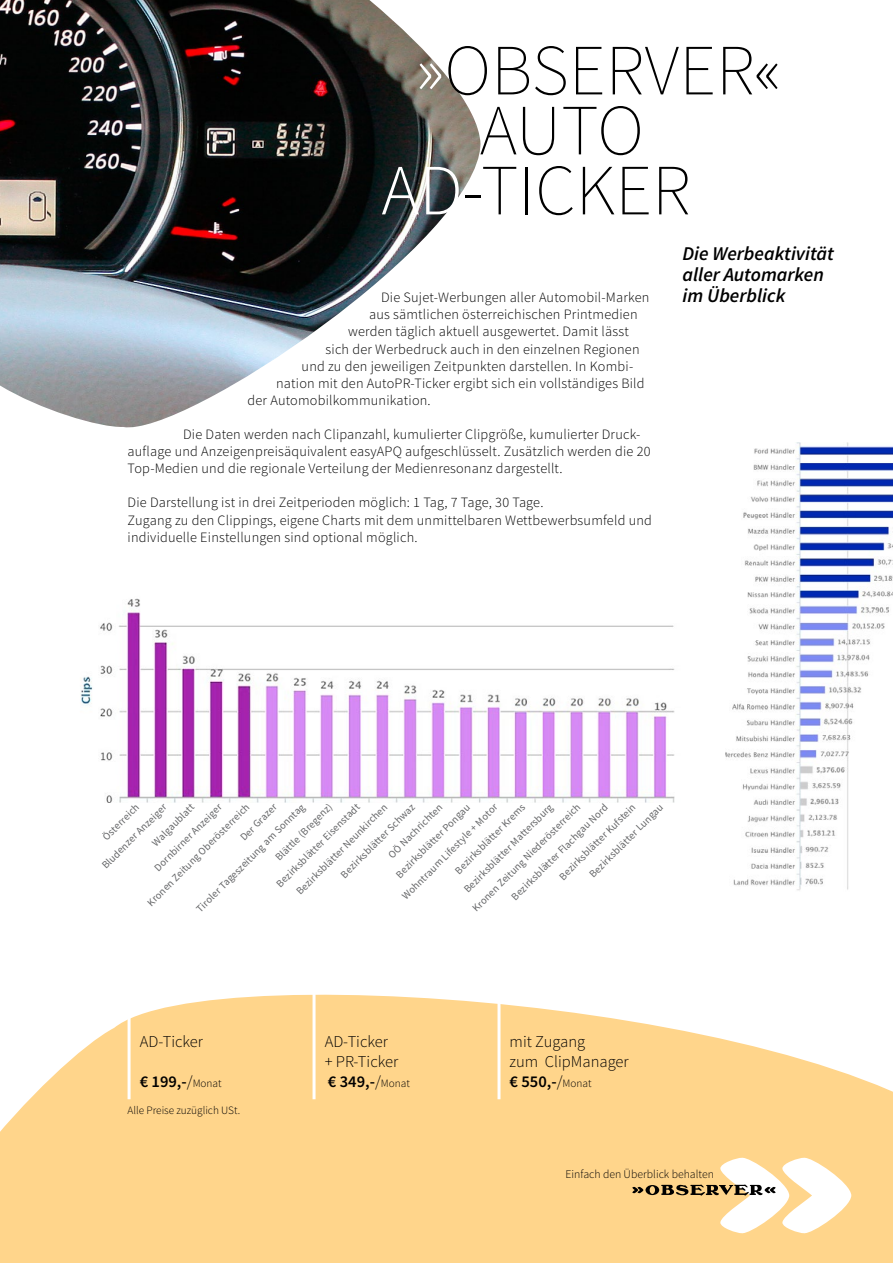
<style>
.page{position:relative;width:893px;height:1263px;background:#fff}
.page>*{position:absolute;margin:0;border:0;box-sizing:border-box;transform-origin:0 0}
.t1{font:200 72px "Source Sans Pro";color:#000}
.t2{font:italic 600 19.5px/21px "Source Sans Pro";color:#000}
.t3{font:300 16.5px/19.8px "Source Sans Pro";color:#000}
.t4{font:600 16.5px "Source Sans Pro";color:#000}
.t5{font:300 14.25px/17.1px "Source Sans Pro";letter-spacing:.015em;color:#000}
.t6{font:300 11.7px "Source Sans Pro";color:#000}
.t7{font:300 11.25px "Source Sans Pro";color:#000}
.t8{font:10.5px "Source Sans Pro";color:#646567}
.s1{font-weight:300;color:#fff}
.s2{font-weight:300}
.s3{font-weight:300;font-size:11.25px}
.s4{font-weight:600}
.s5{font-size:11.25px}
</style>
<div class="page">
<img style="left:0;top:0;width:480px;height:428px">
<img style="left:81px;top:598px;width:594px;height:204px">
<svg style="left:0;top:994px;width:893px;height:269px;background:#ffda9a"></svg>
<hr style="left:128px;top:989px;width:3px;height:110px;background:#fff">
<hr style="left:313px;top:989px;width:3px;height:110px;background:#fff">
<hr style="left:497px;top:989px;width:3px;height:110px;background:#fff">
<svg style="left:632px;top:1156px;width:219px;height:78px"></svg>
<img style="left:725px;top:442px;width:168px;height:449px">
<h1 class="t1" style="left:416px;top:27px;width:367px"><span class="s1">»</span>OBSERVER«</h1>
<h1 class="t1" style="left:480px;top:87px;width:158px">AUTO</h1>
<h1 class="t1" style="left:381px;top:147px;width:312px"><span class="s1">AD</span>-TICKER</h1>
<p class="t5" style="left:381px;top:289px;width:270px">Die Sujet-Werbungen aller Automobil-Marken</p>
<p class="t5" style="left:369px;top:306px;width:270px">aus sämtlichen österreichischen Printmedien</p>
<p class="t5" style="left:348px;top:323px;width:282px">werden täglich aktuell ausgewertet. Damit lässt</p>
<p class="t5" style="left:326px;top:340px;width:315px">sich der Werbedruck auch in den einzelnen Regionen</p>
<p class="t5" style="left:302px;top:357px;width:333px">und zu den jeweiligen Zeitpunkten darstellen. In Kombi-</p>
<p class="t5" style="left:276px;top:375px;width:370px">nation mit den AutoPR-Ticker ergibt sich ein vollständiges Bild</p>
<p class="t5" style="left:248px;top:392px;width:185px">der Automobilkommunikation.</p>
<p class="t5" style="left:128px;top:426px;width:524px;text-indent:56px">Die Daten werden nach Clipanzahl, kumulierter Clipgröße, kumulierter Druck&shy;auflage und Anzeigenpreisäquivalent easyAPQ aufgeschlüsselt. Zusätzlich werden die 20<br>Top-Medien und die regionale Verteilung der Medienresonanz dargestellt.</p>
<p class="t5" style="left:128px;top:494px;width:526px">Die Darstellung ist in drei Zeitperioden möglich: 1 Tag, 7 Tage, 30 Tage.<br>Zugang zu den Clippings, eigene Charts mit dem unmittelbaren Wettbewerbsumfeld und individuelle Einstellungen sind optional möglich.</p>
<h2 class="t2" style="left:682px;top:243px;width:153px">Die Werbeaktivität aller Automarken im Überblick</h2>
<p class="t8" style="left:272px;top:854px;width:77px;rotate:-45deg">Blättle (Bregenz)</p>
<p class="t8" style="left:100px;top:834px;width:48px;rotate:-45deg">Österreich</p>
<p class="t8" style="left:144px;top:900px;width:141px;rotate:-45deg">Kronen Zeitung Oberösterreich</p>
<p class="t8" style="left:470px;top:905px;width:149px;rotate:-45deg">Kronen Zeitung Niederösterreich</p>
<p class="t8" style="left:508px;top:894px;width:133px;rotate:-45deg">Bezirksblätter Flachgau Nord</p>
<p class="t8" style="left:149px;top:839px;width:56px;rotate:-45deg">Walgaublatt</p>
<p class="t8" style="left:273px;top:881px;width:115px;rotate:-45deg">Bezirksblätter Eisenstadt</p>
<p class="t8" style="left:399px;top:893px;width:132px;rotate:-45deg">Wohntraum Lifestyle + Motor</p>
<p class="t8" style="left:151px;top:865px;width:92px;rotate:-45deg">Dornbirner Anzeiger</p>
<p class="t8" style="left:237px;top:834px;width:49px;rotate:-45deg">Der Grazer</p>
<p class="t8" style="left:99px;top:862px;width:88px;rotate:-45deg">Bludenzer Anzeiger</p>
<p class="t8" style="left:193px;top:905px;width:150px;rotate:-45deg">Tiroler Tageszeitung am Sonntag</p>
<p class="t8" style="left:461px;top:886px;width:123px;rotate:-45deg">Bezirksblätter Mattersburg</p>
<p class="t8" style="left:452px;top:867px;width:96px;rotate:-45deg">Bezirksblätter Krems</p>
<p class="t8" style="left:338px;top:871px;width:102px;rotate:-45deg">Bezirksblätter Schwaz</p>
<p class="t8" style="left:294px;top:888px;width:125px;rotate:-45deg">Bezirksblätter Neunkirchen</p>
<p class="t8" style="left:385px;top:851px;width:73px;rotate:-45deg">OÖ Nachrichten</p>
<p class="t8" style="left:556px;top:873px;width:105px;rotate:-45deg">Bezirksblätter Kufstein</p>
<p class="t8" style="left:393px;top:871px;width:102px;rotate:-45deg">Bezirksblätter Pongau</p>
<p class="t8" style="left:587px;top:871px;width:101px;rotate:-45deg">Bezirksblätter Lungau</p>
<p class="t3" style="left:140px;top:1032px;width:65px">AD-Ticker</p>
<p class="t4" style="left:140px;top:1071px;width:84px">€ 199,-<span class="s2">/</span><span class="s3">Monat</span></p>
<p class="t7" style="left:128px;top:1103px;width:114px">Alle Preise zuzüglich USt.</p>
<p class="t3" style="left:325px;top:1032px;width:87px">AD-Ticker<br>+ PR-Ticker <span class="s4">€ 349,-</span>/<span class="s5">Monat</span></p>
<p class="t3" style="left:510px;top:1032px;width:121px">mit Zugang<br>zum ClipManager <span class="s4">€ 550,-</span>/<span class="s5">Monat</span></p>
<p class="t6" style="left:566px;top:1167px;width:150px">Einfach den Überblick behalten</p>
</div>
